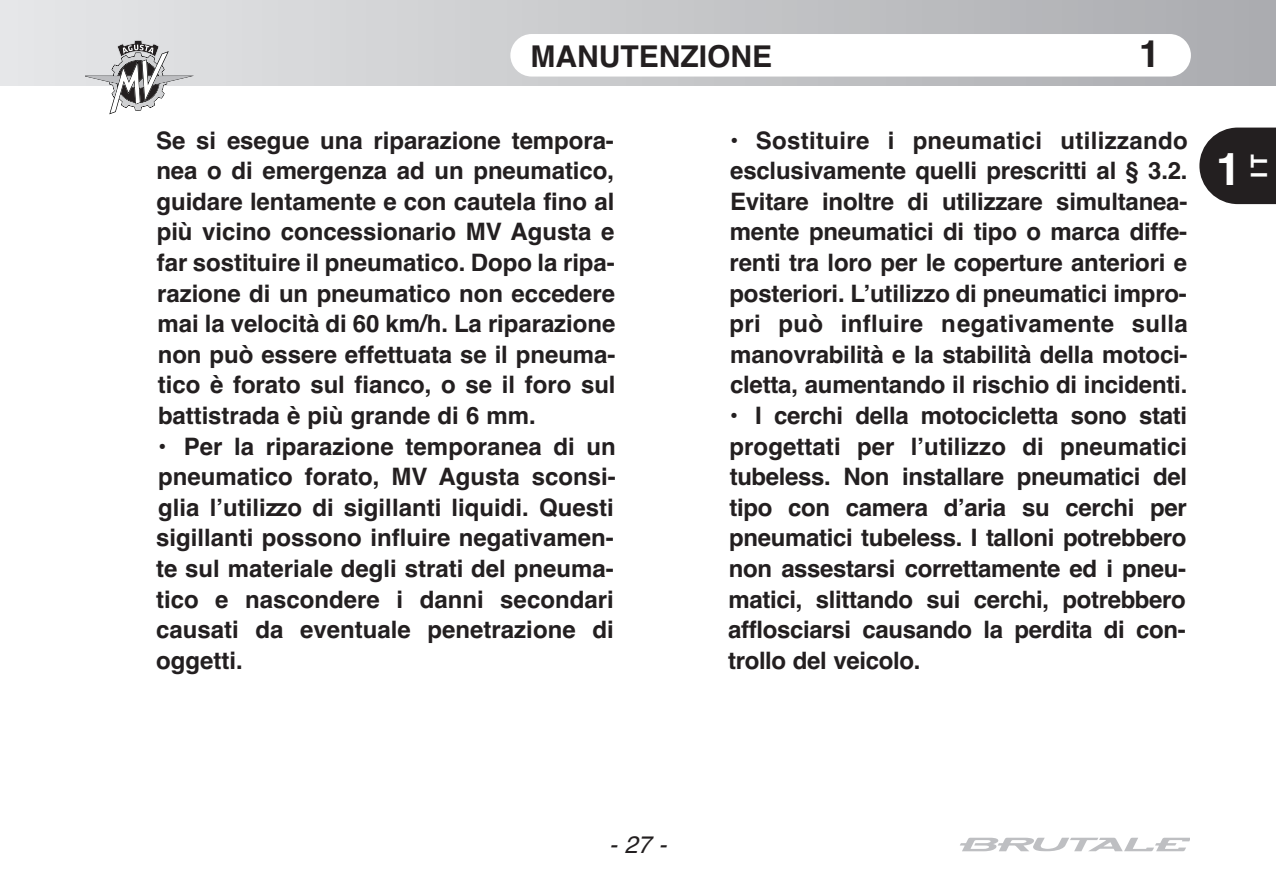
<style>
.page{position:relative;width:1276px;height:893px;background:#fff}
.page>*{position:absolute;margin:0;border:0;box-sizing:border-box;transform-origin:0 0}
.t1{font:700 45px "Helvetica";color:#fff}
.t2{font:700 37.5px "Helvetica";color:#231f20}
.t3{font:700 30px "Helvetica";color:#231f20}
.t4{font:700 24px/30.6px "Helvetica";letter-spacing:-.005em;color:#231f20;text-align:justify}
.t5{font:italic 24px "Helvetica";color:#231f20}
.t6{font:700 22.5px "Helvetica";color:#fff}
</style>
<div class="page">
<div style="left:0;top:0;width:1276px;height:85px;background:linear-gradient(to right,#e6e7e8,#aaabaf)"></div>
<div style="left:510px;top:34px;width:681px;height:43px;background:#fff;border-radius:21px"></div>
<svg style="left:1199px;top:128px;width:77px;height:76px;background:#3b3738"></svg>
<svg style="left:85px;top:40px;width:109px;height:74px"></svg>
<svg style="left:960px;top:838px;width:229px;height:13px"></svg>
<p class="t3" style="left:530px;top:39px;width:243px">MANUTENZIONE</p>
<h2 class="t2" style="left:1139px;top:32px;width:22px">1</h2>
<p class="t4" style="left:156px;top:125px;width:461px">Se si esegue una riparazione tempora&shy;nea o di emergenza ad un pneumatico, guidare lentamente e con cautela fino al più vicino concessionario MV Agusta e far sostituire il pneumatico. dopo la ripa&shy;razione di un pneumatico non eccedere mai la velocità di 60 km/h. la riparazione non può essere effettuata se il pneuma&shy;tico è forato sul fianco, o se il foro sul battistrada è più grande di 6 mm.</p>
<p class="t4" style="left:156px;top:431px;width:461px">• Per la riparazione temporanea di un pneumatico forato, MV Agusta sconsi&shy;glia l’utilizzo di sigillanti liquidi. Questi sigillanti possono influire negativamen&shy;te sul materiale degli strati del pneuma&shy;tico e nascondere i danni secondari causati da eventuale penetrazione di oggetti.</p>
<p class="t4" style="left:729px;top:125px;width:460px">• Sostituire i pneumatici utilizzando esclusivamente quelli prescritti al § 3.2.<br>Evitare inoltre di utilizzare simultanea&shy;mente pneumatici di tipo o marca diffe&shy;renti tra loro per le coperture anteriori e posteriori. l’utilizzo di pneumatici impro&shy;pri può influire negativamente sulla manovrabilità e la stabilità della motoci&shy;cletta, aumentando il rischio di incidenti.</p>
<p class="t4" style="left:728px;top:400px;width:461px">• I cerchi della motocicletta sono stati progettati per l’utilizzo di pneumatici tubeless. Non installare pneumatici del tipo con camera d’aria su cerchi per pneumatici tubeless. I talloni potrebbero non assestarsi correttamente ed i pneu&shy;matici, slittando sui cerchi, potrebbero afflosciarsi causando la perdita di con&shy;trollo del veicolo.</p>
<h1 class="t1" style="left:1216px;top:143px;width:27px">1</h1>
<p class="t6" style="left:1246px;top:178px;width:25px;rotate:-90deg">IT</p>
<p class="t5" style="left:609px;top:831px;width:59px">-27-</p>
</div>
